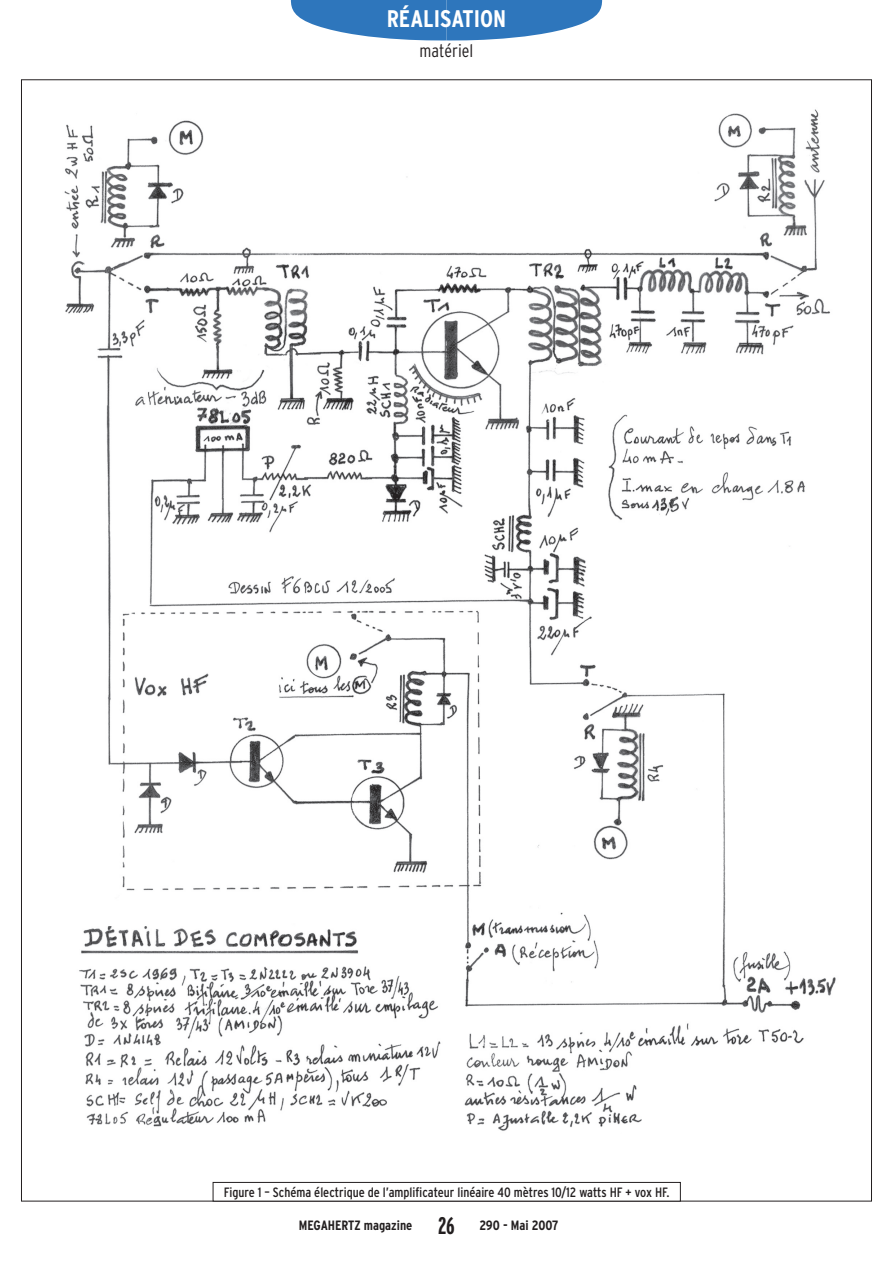
<style>
.page{position:relative;width:893px;height:1263px;background:#fff}
.page>*{position:absolute;margin:0;border:0;box-sizing:border-box;transform-origin:0 0}
.t1{font:700 condensed 24px "Interstate";color:#fff}
.t2{font:700 extra-condensed 24px "Interstate";color:#231f20}
.t3{font:300 condensed 18px "Interstate";color:#231f20}
.t4{font:condensed 13.5px "Interstate";color:#231f20}
.t5{font:700 condensed 13.5px "Interstate";color:#231f20}
</style>
<div class="page">
<svg style="left:291px;top:0;width:311px;height:41px"></svg>
<img style="left:64px;top:109px;width:772px;height:1022px">
<div style="left:213px;top:1182px;width:468px;height:19px;border:1px solid #231f20"></div>
<h1 class="t1" style="left:387px;top:5px;width:121px">réalisation</h1>
<h2 class="t3" style="left:420px;top:41px;width:55px">matériel</h2>
<p class="t4" style="left:224px;top:1184px;width:447px">Figure 1 – Schéma électrique de l’amplificateur linéaire 40 mètres 10/12 watts HF + vox HF.</p>
<h1 class="t2" style="left:438px;top:1213px;width:18px">26</h1>
<p class="t5" style="left:299px;top:1218px;width:115px">MEGAHERTZ magazine</p>
<p class="t5" style="left:479px;top:1218px;width:81px">290 - Mai 2007</p>
</div>
